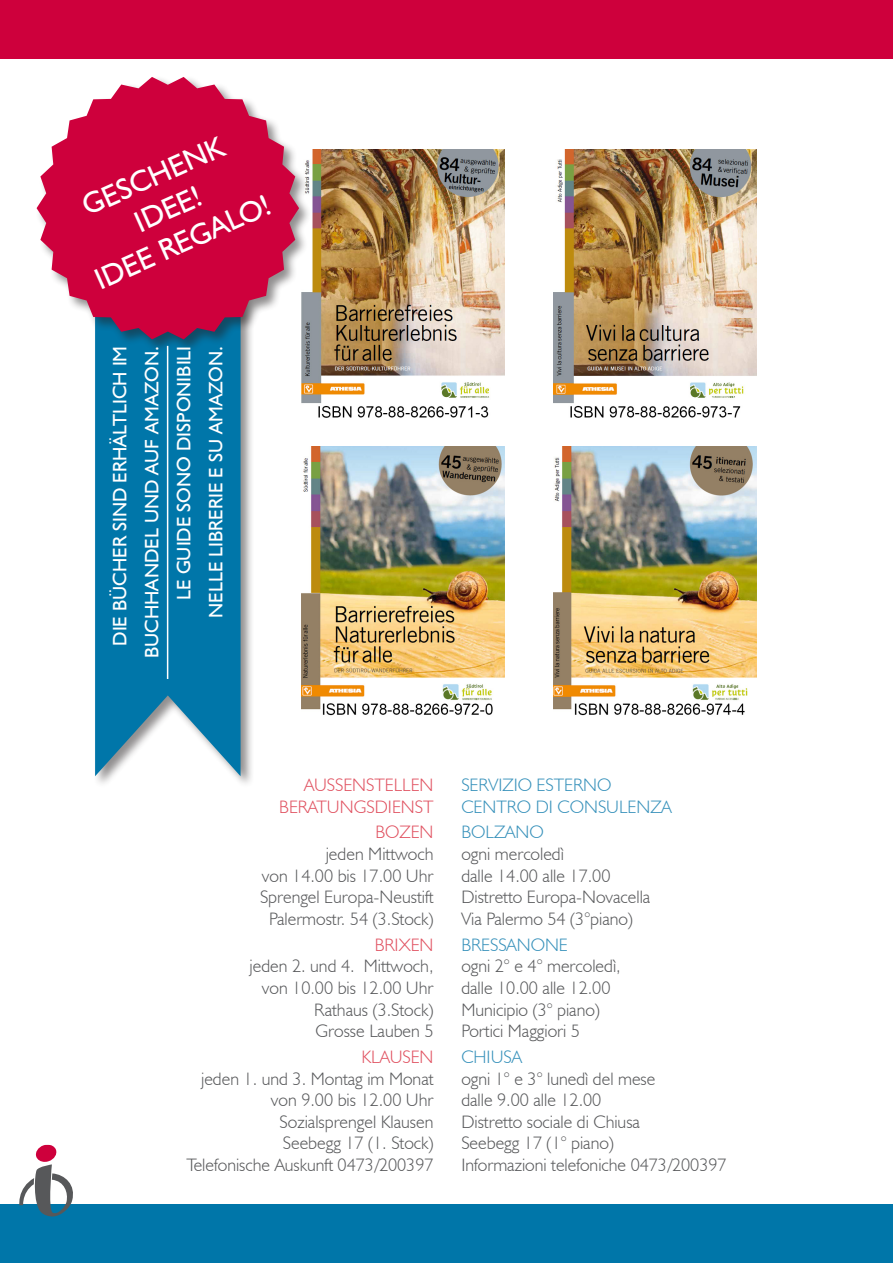
<style>
.page{position:relative;width:893px;height:1263px;background:#fff}
.page>*{position:absolute;margin:0;border:0;box-sizing:border-box;transform-origin:0 0}
.t1{font:30px "Humanist 521 BT";color:#fff}
.t2{font:19.5px "Humanist 521 BT";color:#fff}
.t3{font:300 18px "Humanist 521 BT";color:#57585a}
.t4{font:300 18px "Humanist 521 BT";color:#3590ba}
.t5{font:300 18px "Humanist 521 BT";color:#e0505f}
</style>
<div class="page">
<div style="left:93px;top:253px;width:162px;height:536px;background:#231f20;opacity:.5"></div>
<svg style="left:95px;top:353px;width:146px;height:423px;fill:#0076a9"></svg>
<img style="left:302px;top:150px;width:203px;height:268px">
<img style="left:554px;top:150px;width:202px;height:268px">
<img style="left:302px;top:446px;width:203px;height:270px">
<img style="left:554px;top:446px;width:202px;height:270px">
<div style="left:35px;top:76px;width:277px;height:277px;background:#231f20;opacity:.5"></div>
<svg style="left:37px;top:77px;width:262px;height:262px;fill:#ce003c"></svg>
<hr style="left:167px;top:346px;width:1px;height:333px;background:#fff">
<div style="left:0;top:1205px;width:893px;height:58px;background:#0076a9"></div>
<div style="left:0;top:0;width:893px;height:58px;background:#ce003c"></div>
<svg style="left:17px;top:1145px;width:57px;height:72px"></svg>
<p class="t1" style="left:76px;top:190px;width:154px;rotate:-24deg">GESCHENK</p>
<p class="t1" style="left:129px;top:206px;width:71px;rotate:-24deg">IDEE!</p>
<p class="t1" style="left:89px;top:263px;width:190px;rotate:-24deg">IDEE REGALO!</p>
<p class="t2" style="left:108px;top:646px;width:302px;rotate:-90deg">DIE BÜCHER SIND ERHÄLTLICH IM</p>
<p class="t2" style="left:140px;top:658px;width:314px;rotate:-90deg">BUCHHANDEL UND AUF AMAZON.</p>
<p class="t2" style="left:172px;top:600px;width:255px;rotate:-90deg">LE GUIDE SONO DISPONIBILI</p>
<p class="t2" style="left:204px;top:618px;width:273px;rotate:-90deg">NELLE LIBRERIE E SU AMAZON.</p>
<p class="t5" style="left:304px;top:774px;width:131px">AUSSENSTELLEN</p>
<p class="t5" style="left:279px;top:795px;width:156px">BERATUNGSDIENST</p>
<p class="t5" style="left:375px;top:821px;width:60px">BOZEN</p>
<p class="t3" style="left:326px;top:843px;width:109px">jeden Mittwoch</p>
<p class="t3" style="left:262px;top:864px;width:173px">von 14.00 bis 17.00 Uhr</p>
<p class="t3" style="left:260px;top:886px;width:175px">Sprengel Europa-Neustift</p>
<p class="t3" style="left:269px;top:908px;width:166px">Palermostr. 54 (3.Stock)</p>
<p class="t5" style="left:375px;top:933px;width:60px">BRIXEN</p>
<p class="t3" style="left:250px;top:955px;width:185px">jeden 2. und 4. Mittwoch,</p>
<p class="t3" style="left:262px;top:977px;width:173px">von 10.00 bis 12.00 Uhr</p>
<p class="t3" style="left:314px;top:998px;width:121px">Rathaus (3.Stock)</p>
<p class="t3" style="left:315px;top:1020px;width:120px">Grosse Lauben 5</p>
<p class="t5" style="left:362px;top:1046px;width:73px">KLAUSEN</p>
<p class="t3" style="left:201px;top:1067px;width:234px">jeden 1. und 3. Montag im Monat</p>
<p class="t3" style="left:271px;top:1089px;width:164px">von 9.00 bis 12.00 Uhr</p>
<p class="t3" style="left:280px;top:1110px;width:155px">Sozialsprengel Klausen</p>
<p class="t3" style="left:283px;top:1132px;width:152px">Seebegg 17 (1. Stock)</p>
<p class="t3" style="left:186px;top:1154px;width:249px">Telefonische Auskunft 0473/200397</p>
<p class="t4" style="left:461px;top:774px;width:152px">SERVIZIO ESTERNO</p>
<p class="t4" style="left:461px;top:795px;width:212px">CENTRO DI CONSULENZA</p>
<p class="t4" style="left:461px;top:821px;width:84px">BOLZANO</p>
<p class="t3" style="left:461px;top:843px;width:104px">ogni mercoledì</p>
<p class="t3" style="left:461px;top:864px;width:151px">dalle 14.00 alle 17.00</p>
<p class="t3" style="left:461px;top:886px;width:190px">Distretto Europa-Novacella</p>
<p class="t3" style="left:461px;top:908px;width:173px">Via Palermo 54 (3°piano)</p>
<p class="t4" style="left:461px;top:933px;width:108px">BRESSANONE</p>
<p class="t3" style="left:461px;top:955px;width:161px">ogni 2° e 4° mercoledì,</p>
<p class="t3" style="left:461px;top:977px;width:151px">dalle 10.00 alle 12.00</p>
<p class="t3" style="left:461px;top:998px;width:140px">Municipio (3° piano)</p>
<p class="t3" style="left:461px;top:1020px;width:120px">Portici Maggiori 5</p>
<p class="t4" style="left:461px;top:1046px;width:62px">CHIUSA</p>
<p class="t3" style="left:461px;top:1067px;width:196px">ogni 1° e 3° lunedì del mese</p>
<p class="t3" style="left:461px;top:1089px;width:142px">dalle 9.00 alle 12.00</p>
<p class="t3" style="left:461px;top:1110px;width:180px">Distretto sociale di Chiusa</p>
<p class="t3" style="left:461px;top:1132px;width:154px">Seebegg 17 (1° piano)</p>
<p class="t3" style="left:461px;top:1154px;width:267px">Informazioni telefoniche 0473/200397</p>
</div>
